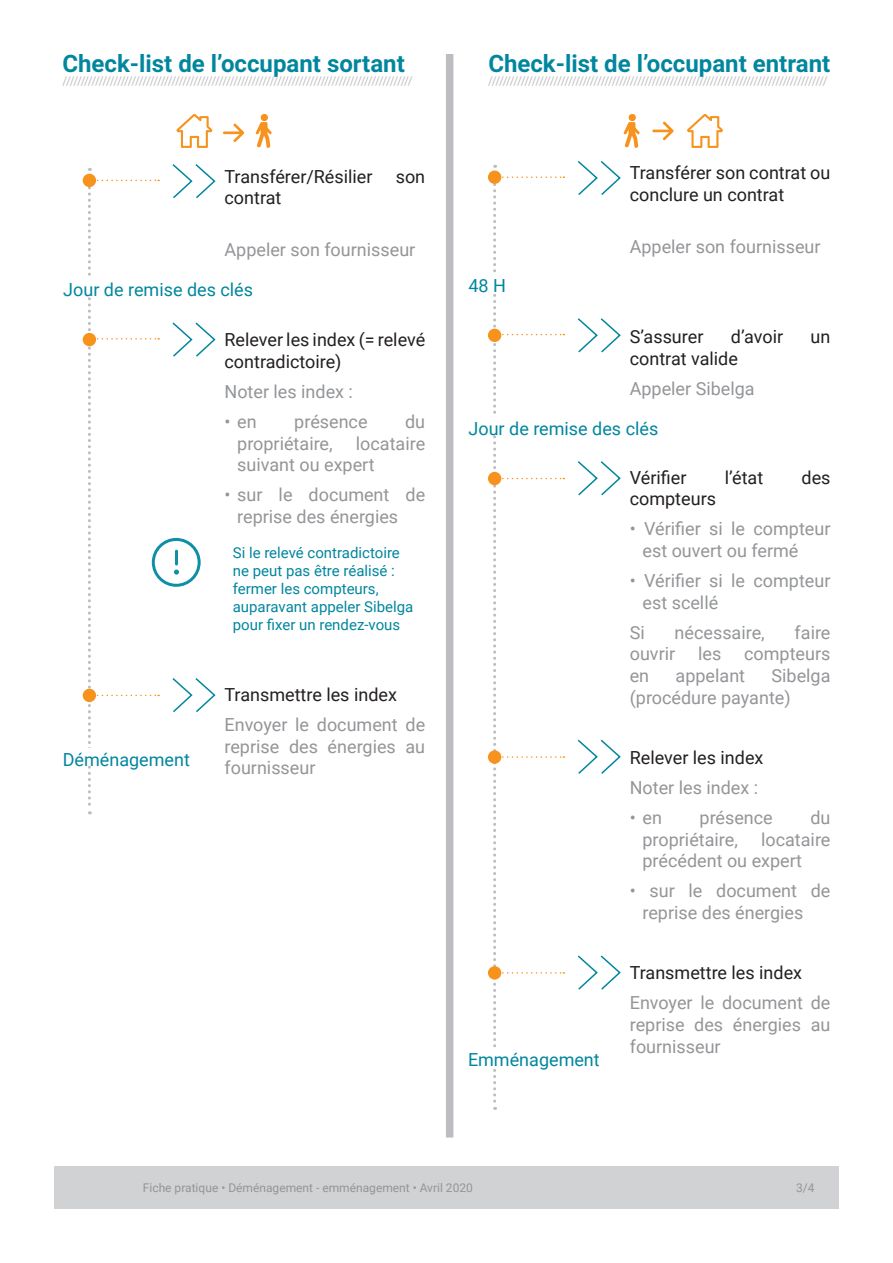
<style>
.page{position:relative;width:893px;height:1263px;background:#fff}
.page>*{position:absolute;margin:0;border:0;box-sizing:border-box;transform-origin:0 0}
.t1{font:700 24px "Roboto";color:#00869e}
.t2{font:18px/21.6px "Roboto";color:#939598}
.t3{font:18px/21.6px "Roboto";color:#231f20}
.t4{font:18px "Roboto";color:#00869e}
.t5{font:15px/18px "Roboto";color:#00869e}
.t6{font:12px "Roboto";color:#bcbdc0}
.t7{font:12px "Roboto";color:#939598}
</style>
<div class="page">
<div style="left:54px;top:1166px;width:785px;height:43px;background:#d1d2d4"></div>
<svg style="left:176px;top:114px;width:36px;height:34px"></svg>
<svg style="left:256px;top:122px;width:16px;height:26px"></svg>
<div style="left:261px;top:114px;width:7px;height:7px;background:#f7931d;border-radius:50%"></div>
<svg style="left:223px;top:123px;width:21px;height:19px"></svg>
<div style="left:83px;top:174px;width:13px;height:13px;background:#f7931d;border-radius:50%"></div>
<div style="left:83px;top:333px;width:13px;height:13px;background:#f7931d;border-radius:50%"></div>
<svg style="left:88px;top:164px;width:128px;height:650px"></svg>
<div style="left:83px;top:689px;width:13px;height:13px;background:#f7931d;border-radius:50%"></div>
<svg style="left:687px;top:114px;width:36px;height:34px"></svg>
<svg style="left:624px;top:122px;width:16px;height:26px"></svg>
<div style="left:629px;top:114px;width:7px;height:7px;background:#f7931d;border-radius:50%"></div>
<svg style="left:652px;top:122px;width:22px;height:18px"></svg>
<svg style="left:577px;top:161px;width:44px;height:34px"></svg>
<svg style="left:577px;top:318px;width:44px;height:35px"></svg>
<svg style="left:577px;top:461px;width:44px;height:35px"></svg>
<div style="left:488px;top:171px;width:13px;height:13px;background:#f7931d;border-radius:50%"></div>
<div style="left:488px;top:329px;width:13px;height:13px;background:#f7931d;border-radius:50%"></div>
<div style="left:488px;top:472px;width:13px;height:13px;background:#f7931d;border-radius:50%"></div>
<svg style="left:577px;top:739px;width:44px;height:35px"></svg>
<div style="left:488px;top:750px;width:13px;height:14px;background:#f7931d;border-radius:50%"></div>
<svg style="left:577px;top:955px;width:44px;height:35px"></svg>
<svg style="left:493px;top:165px;width:71px;height:945px"></svg>
<div style="left:488px;top:966px;width:13px;height:13px;background:#f7931d;border-radius:50%"></div>
<div style="left:446px;top:54px;width:7px;height:1083px;background:#bcbdc0"></div>
<p class="t1" style="left:63px;top:47px;width:344px">Check-list de l’occupant sortant</p>
<p class="t1" style="left:488px;top:47px;width:343px">Check-list de l’occupant entrant</p>
<p class="t6" style="left:63px;top:72px;width:352px">////////////////////////////////////////////////////////////////////////////////////////////////</p>
<p class="t6" style="left:488px;top:72px;width:341px">/////////////////////////////////////////////////////////////////////////////////////////////</p>
<p class="t3" style="left:225px;top:165px;width:150px">Transférer/Résilier</p>
<p class="t3" style="left:396px;top:165px;width:31px">son</p>
<p class="t3" style="left:225px;top:186px;width:58px">contrat</p>
<p class="t2" style="left:225px;top:238px;width:192px">Appeler son fournisseur</p>
<p class="t4" style="left:63px;top:277px;width:191px">Jour de remise des clés</p>
<p class="t3" style="left:225px;top:328px;width:202px">Relever les index (= relevé contradictoire)</p>
<p class="t2" style="left:225px;top:380px;width:130px">Noter les index :</p>
<p class="t2" style="left:225px;top:410px;width:34px">• en</p>
<p class="t2" style="left:294px;top:410px;width:75px">présence</p>
<p class="t2" style="left:405px;top:410px;width:22px">du</p>
<p class="t2" style="left:237px;top:432px;width:97px">propriétaire,</p>
<p class="t2" style="left:237px;top:432px;width:189px;text-indent:119px">locataire suivant ou expert</p>
<p class="t2" style="left:237px;top:483px;width:189px;text-indent:-13px">• sur le document de reprise des énergies</p>
<p class="t4" style="left:63px;top:747px;width:129px">Déménagement</p>
<p class="t5" style="left:233px;top:543px;width:182px">Si le relevé contradictoire ne peut pas être réalisé : fermer les compteurs, auparavant appeler Sibelga pour fixer un rendez-vous</p>
<p class="t3" style="left:225px;top:683px;width:174px">Transmettre les index</p>
<p class="t2" style="left:225px;top:713px;width:202px;text-align:justify">Envoyer le document de reprise des énergies au fournisseur</p>
<p class="t4" style="left:468px;top:273px;width:39px">48 H</p>
<p class="t3" style="left:630px;top:161px;width:202px">Transférer son contrat ou conclure un contrat</p>
<p class="t2" style="left:630px;top:235px;width:192px">Appeler son fournisseur</p>
<p class="t3" style="left:630px;top:325px;width:75px">S’assurer</p>
<p class="t3" style="left:731px;top:325px;width:54px">d’avoir</p>
<p class="t3" style="left:811px;top:325px;width:21px">un</p>
<p class="t3" style="left:630px;top:347px;width:110px">contrat valide</p>
<p class="t2" style="left:630px;top:377px;width:126px">Appeler Sibelga</p>
<p class="t4" style="left:468px;top:415px;width:191px">Jour de remise des clés</p>
<p class="t3" style="left:630px;top:466px;width:58px">Vérifier</p>
<p class="t3" style="left:725px;top:466px;width:40px">l’état</p>
<p class="t3" style="left:801px;top:466px;width:30px">des</p>
<p class="t3" style="left:630px;top:487px;width:88px">compteurs</p>
<p class="t2" style="left:642px;top:518px;width:189px;text-indent:-13px">• Vérifier si le compteur est ouvert ou fermé</p>
<p class="t2" style="left:642px;top:569px;width:189px;text-indent:-13px">• Vérifier si le compteur est scellé</p>
<p class="t2" style="left:630px;top:621px;width:17px">Si</p>
<p class="t2" style="left:675px;top:621px;width:92px">nécessaire,</p>
<p class="t2" style="left:795px;top:621px;width:37px">faire</p>
<p class="t2" style="left:630px;top:643px;width:47px">ouvrir</p>
<p class="t2" style="left:698px;top:643px;width:25px">les</p>
<p class="t2" style="left:744px;top:643px;width:88px">compteurs</p>
<p class="t2" style="left:630px;top:664px;width:21px">en</p>
<p class="t2" style="left:676px;top:664px;width:71px">appelant</p>
<p class="t2" style="left:630px;top:664px;width:202px;text-indent:142px">Sibelga (procédure payante)</p>
<p class="t4" style="left:468px;top:1047px;width:133px">Emménagement</p>
<p class="t3" style="left:630px;top:746px;width:135px">Relever les index</p>
<p class="t2" style="left:630px;top:776px;width:130px">Noter les index :</p>
<p class="t2" style="left:630px;top:806px;width:34px">• en</p>
<p class="t2" style="left:700px;top:806px;width:75px">présence</p>
<p class="t2" style="left:810px;top:806px;width:22px">du</p>
<p class="t2" style="left:642px;top:828px;width:97px">propriétaire,</p>
<p class="t2" style="left:642px;top:828px;width:189px;text-indent:119px">locataire précédent ou expert</p>
<p class="t2" style="left:642px;top:879px;width:189px;text-indent:-13px">• sur le document de reprise des énergies</p>
<p class="t3" style="left:630px;top:961px;width:174px">Transmettre les index</p>
<p class="t2" style="left:630px;top:991px;width:202px;text-align:justify">Envoyer le document de reprise des énergies au fournisseur</p>
<p class="t7" style="left:143px;top:1179px;width:332px">Fiche pratique • Déménagement - emménagement • Avril 2020</p>
<p class="t7" style="left:796px;top:1179px;width:20px">3/4</p>
</div>
